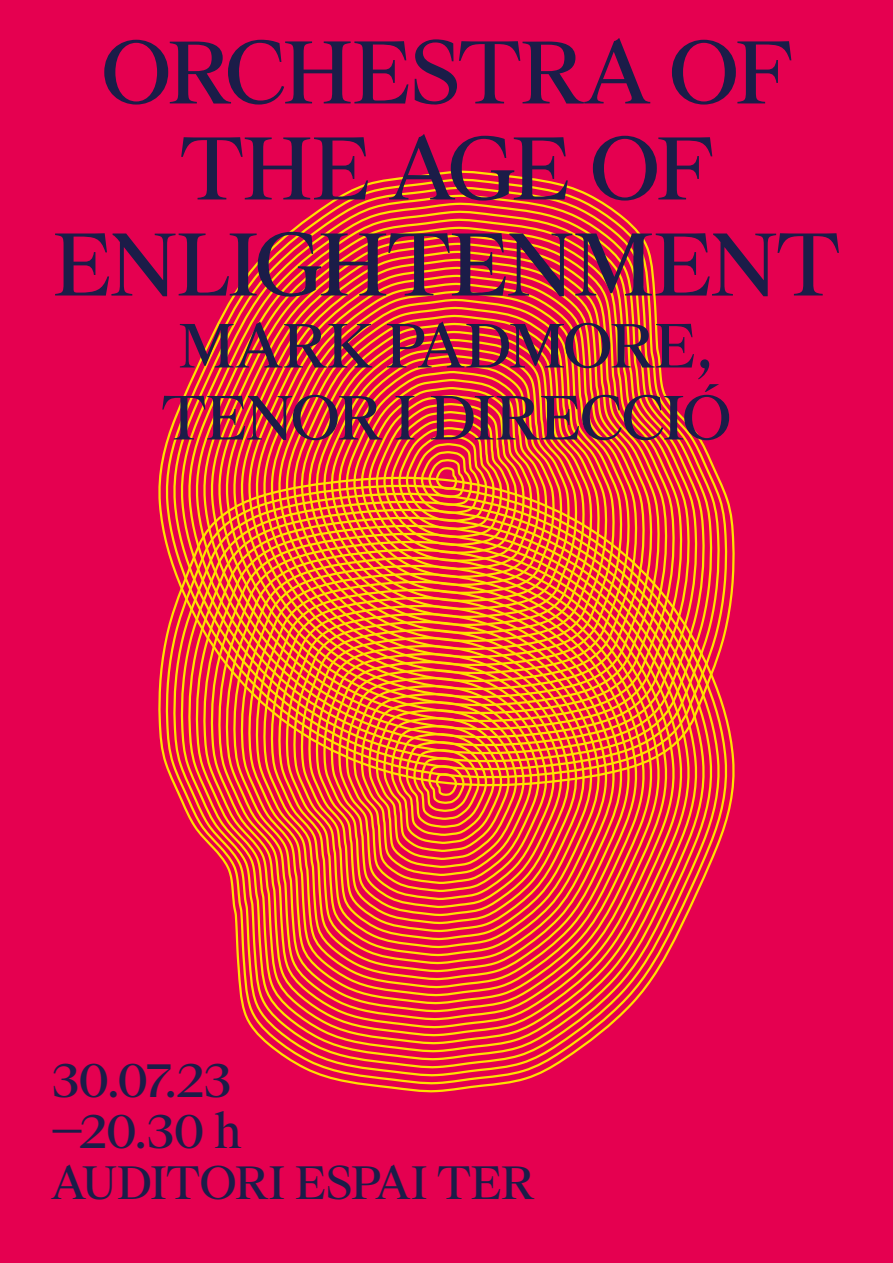
<style>
.page{position:relative;width:893px;height:1263px;background:#e50050}
.page>*{position:absolute;margin:0;border:0;box-sizing:border-box;transform-origin:0 0}
.t1{font:85.5px/96px "Suisse Works";letter-spacing:-.045em;color:#1b1c48;text-align:center}
.t2{font:60px/72px "Suisse Works";letter-spacing:-.045em;color:#1b1c48}
.t3{font:45px/51px "Suisse Works";letter-spacing:-.055em;color:#1b1c48}
</style>
<div class="page">
<svg style="left:180px;top:789px;width:533px;height:279px"></svg>
<svg style="left:188px;top:789px;width:517px;height:271px"></svg>
<svg style="left:196px;top:789px;width:502px;height:263px"></svg>
<svg style="left:203px;top:789px;width:487px;height:255px"></svg>
<svg style="left:210px;top:789px;width:472px;height:247px"></svg>
<svg style="left:218px;top:789px;width:457px;height:239px"></svg>
<svg style="left:226px;top:789px;width:441px;height:231px"></svg>
<svg style="left:232px;top:789px;width:428px;height:223px"></svg>
<svg style="left:240px;top:789px;width:412px;height:215px"></svg>
<svg style="left:248px;top:789px;width:397px;height:207px"></svg>
<svg style="left:255px;top:789px;width:382px;height:199px"></svg>
<svg style="left:262px;top:789px;width:368px;height:191px"></svg>
<svg style="left:270px;top:789px;width:352px;height:183px"></svg>
<svg style="left:278px;top:789px;width:337px;height:175px"></svg>
<svg style="left:285px;top:789px;width:322px;height:167px"></svg>
<svg style="left:293px;top:789px;width:306px;height:159px"></svg>
<svg style="left:300px;top:789px;width:292px;height:151px"></svg>
<svg style="left:308px;top:789px;width:276px;height:144px"></svg>
<svg style="left:315px;top:789px;width:262px;height:136px"></svg>
<svg style="left:322px;top:789px;width:247px;height:133px"></svg>
<svg style="left:330px;top:789px;width:232px;height:127px"></svg>
<svg style="left:337px;top:789px;width:218px;height:112px"></svg>
<svg style="left:345px;top:789px;width:203px;height:116px"></svg>
<svg style="left:352px;top:789px;width:188px;height:106px"></svg>
<svg style="left:158px;top:171px;width:577px;height:618px"></svg>
<svg style="left:165px;top:179px;width:562px;height:602px"></svg>
<svg style="left:173px;top:187px;width:547px;height:586px"></svg>
<svg style="left:180px;top:195px;width:533px;height:569px"></svg>
<svg style="left:188px;top:203px;width:517px;height:553px"></svg>
<svg style="left:195px;top:211px;width:502px;height:537px"></svg>
<svg style="left:203px;top:219px;width:487px;height:521px"></svg>
<svg style="left:210px;top:227px;width:473px;height:505px"></svg>
<svg style="left:218px;top:234px;width:457px;height:490px"></svg>
<svg style="left:226px;top:242px;width:441px;height:474px"></svg>
<svg style="left:233px;top:250px;width:427px;height:458px"></svg>
<svg style="left:241px;top:258px;width:411px;height:442px"></svg>
<svg style="left:248px;top:266px;width:397px;height:426px"></svg>
<svg style="left:256px;top:274px;width:382px;height:410px"></svg>
<svg style="left:263px;top:282px;width:367px;height:394px"></svg>
<svg style="left:271px;top:290px;width:352px;height:378px"></svg>
<svg style="left:278px;top:298px;width:337px;height:362px"></svg>
<svg style="left:286px;top:306px;width:322px;height:346px"></svg>
<svg style="left:294px;top:314px;width:306px;height:330px"></svg>
<svg style="left:301px;top:322px;width:292px;height:314px"></svg>
<svg style="left:309px;top:330px;width:276px;height:298px"></svg>
<svg style="left:316px;top:338px;width:262px;height:282px"></svg>
<svg style="left:324px;top:341px;width:247px;height:271px"></svg>
<svg style="left:331px;top:347px;width:232px;height:257px"></svg>
<svg style="left:338px;top:362px;width:218px;height:234px"></svg>
<svg style="left:345px;top:357px;width:203px;height:231px"></svg>
<svg style="left:353px;top:320px;width:188px;height:260px"></svg>
<p class="t1" style="left:52px;top:27px;width:791px">ORCHESTRA OF<br>THE AGE OF<br>ENLIGHTENMENT</p>
<p class="t2" style="left:161px;top:312px;width:573px">MARK PADMORE,<br>TENOR I DIRECCIÓ</p>
<p class="t3" style="left:51px;top:1056px;width:484px">30.07.23<br>—20.30 h<br>AUDITORI ESPAI TER</p>
</div>
